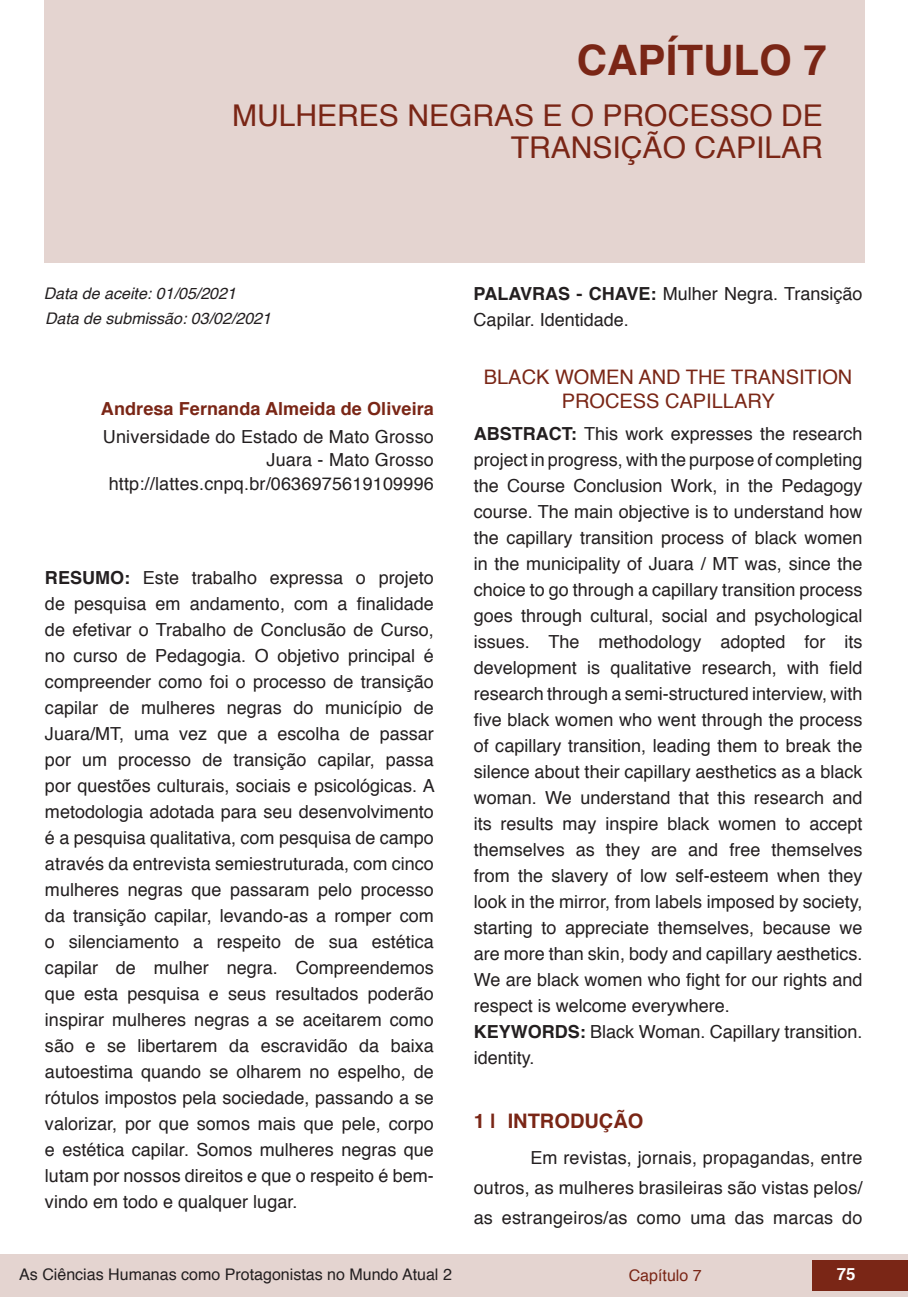
<style>
.page{position:relative;width:908px;height:1304px;background:#fff}
.page>*{position:absolute;margin:0;border:0;box-sizing:border-box;transform-origin:0 0}
.t1{font:700 42px "Helvetica";color:#7a2616}
.t2{font:30px/32px "Helvetica";color:#7a2616;text-align:right}
.t3{font:20px/24px "Helvetica";color:#7a2616;text-align:center}
.t4{font:700 20px "Helvetica";color:#7a2616}
.t5{font:18px/26px "Helvetica";color:#231f20;text-align:justify}
.t6{font:700 18px "Helvetica";letter-spacing:.005em;color:#7a2616}
.t7{font:700 16.8px "Helvetica";color:#fff}
.t8{font:italic 16px "Helvetica";color:#231f20}
.t9{font:16px "Helvetica";color:#231f20}
.t10{font:16px "Helvetica";color:#7a2616}
.s1{font-weight:700}
</style>
<div class="page">
<div style="left:0;top:1254px;width:906px;height:43px;background:#e4d4d0"></div>
<div style="left:812px;top:1261px;width:95px;height:30px;background:#7a2616"></div>
<div style="left:44px;top:0;width:819px;height:263px;background:#e4d4d0"></div>
<h1 class="t1" style="left:576px;top:26px;width:251px">CAPÍTULO 7</h1>
<h2 class="t2" style="left:232px;top:101px;width:592px">MULHERES NEGRAS E O PROCESSO DE<br>TRANSIÇÃO CAPILAR</h2>
<p class="t8" style="left:44px;top:280px;width:194px">Data de aceite: 01/05/2021</p>
<p class="t8" style="left:45px;top:306px;width:227px">Data de submissão: 03/02/2021</p>
<p class="t6" style="left:101px;top:394px;width:334px">Andresa Fernanda Almeida de Oliveira</p>
<p class="t5" style="left:103px;top:425px;width:332px;line-height:24px;text-align:right">Universidade do Estado de Mato Grosso<br>Juara - Mato Grosso http://lattes.cnpq.br/0636975619109996</p>
<p class="t5" style="left:45px;top:566px;width:391px"><span class="s1">RESUMO:</span> Este trabalho expressa o projeto de pesquisa em andamento, com a finalidade de efetivar o Trabalho de Conclusão de Curso, no curso de Pedagogia. O objetivo principal é compreender como foi o processo de transição capilar de mulheres negras do município de Juara/MT, uma vez que a escolha de passar por um processo de transição capilar, passa por questões culturais, sociais e psicológicas. A metodologia adotada para seu desenvolvimento é a pesquisa qualitativa, com pesquisa de campo através da entrevista semiestruturada, com cinco mulheres negras que passaram pelo processo da transição capilar, levando-as a romper com o silenciamento a respeito de sua estética capilar de mulher negra. Compreendemos que esta pesquisa e seus resultados poderão inspirar mulheres negras a se aceitarem como são e se libertarem da escravidão da baixa autoestima quando se olharem no espelho, de rótulos impostos pela sociedade, passando a se valorizar, por que somos mais que pele, corpo e estética capilar. Somos mulheres negras que lutam por nossos direitos e que o respeito é bem&shy;vindo em todo e qualquer lugar.</p>
<p class="t5" style="left:473px;top:281px;width:390px"><span class="s1">PALAVRAS - CHAVE:</span> Mulher Negra. Transição<br>Capilar. Identidade.</p>
<p class="t3" style="left:483px;top:366px;width:370px">BLACK WOMEN AND THE TRANSITION<br>PROCESS CAPILLARY</p>
<p class="t5" style="left:473px;top:421px;width:390px;text-align:left"><span class="s1">ABSTRACT:</span> This work expresses the research project in progress, with the purpose of completing the Course Conclusion Work, in the Pedagogy course. The main objective is to understand how the capillary transition process of black women in the municipality of Juara / MT was, since the choice to go through a capillary transition process goes through cultural, social and psychological issues. The methodology adopted for its development is qualitative research, with field research through a semi-structured interview, with five black women who went through the process of capillary transition, leading them to break the silence about their capillary aesthetics as a black woman. We understand that this research and its results may inspire black women to accept themselves as they are and free themselves from the slavery of low self-esteem when they look in the mirror, from labels imposed by society, starting to appreciate themselves, because we are more than skin, body and capillary aesthetics.<br>We are black women who fight for our rights and respect is welcome everywhere.<br><span class="s1">KEYWORDS:</span> Black Woman. Capillary transition. identity.</p>
<p class="t4" style="left:473px;top:1105px;width:171px">1 | INTRODUÇÃO</p>
<p class="t5" style="left:473px;top:1143px;width:390px;line-height:30px;text-indent:57px">Em revistas, jornais, propagandas, entre outros, as mulheres brasileiras são vistas pelos/ as estrangeiros/as como uma das marcas do</p>
<p class="t9" style="left:19px;top:1262px;width:434px">As Ciências Humanas como Protagonistas no Mundo Atual 2</p>
<p class="t10" style="left:628px;top:1263px;width:74px">Capítulo 7</p>
<p class="t7" style="left:836px;top:1261px;width:20px">75</p>
</div>
